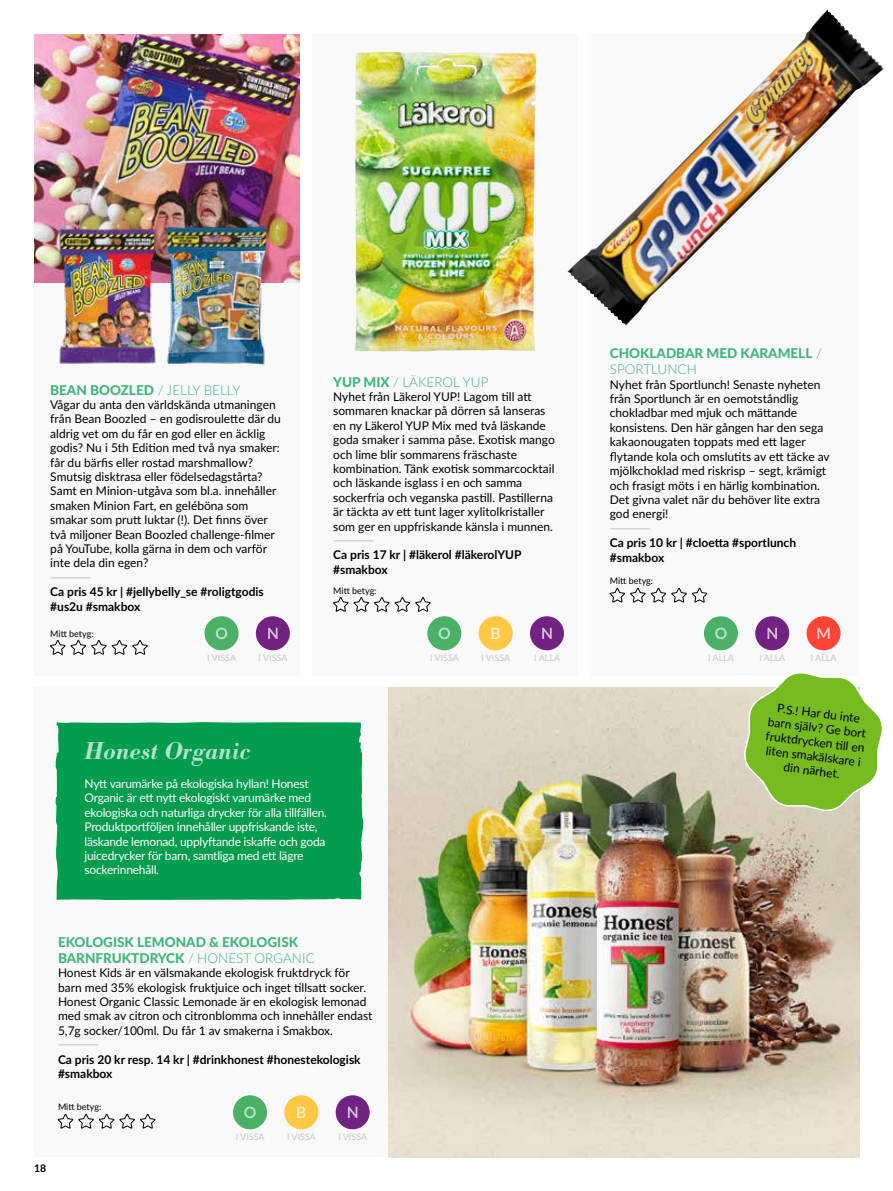
<style>
.page{position:relative;width:893px;height:1191px;background:#fff}
.page>*{position:absolute;margin:0;border:0;box-sizing:border-box;transform-origin:0 0}
.t1{font:italic 500 24px "Bodoni BE";color:#b3e2ca}
.t2{font:800 13.5px/16.2px "Lato";color:#40b57b}
.t3{font:300 13.5px "Lato";color:#40b57b}
.t4{font:12px/14.4px "Lato";color:#000}
.t5{font:12px/14.4px "Lato";letter-spacing:-.02em;color:#fff}
.t6{font:700 12px/14.4px "Lato";color:#000}
.t7{font:700 12px "Lato";color:#c8c8c8}
.t8{font:700 10.5px "Lato";color:#000}
.t9{font:9px "Lato";color:#c8c8c8}
.t10{font:9px "Lato";letter-spacing:-.005em;color:#000}
.s1{font-weight:300}
.s2{font-weight:800}
</style>
<div class="page">
<div style="left:34px;top:687px;width:825px;height:470px;background:#f9f9f9"></div>
<svg style="left:58px;top:1113px;width:98px;height:15px"></svg>
<img style="left:388px;top:687px;width:472px;height:470px">
<div style="left:56px;top:722px;width:307px;height:178px;background:#009d4f"></div>
<div style="left:34px;top:34px;width:266px;height:641px;background:#f9f9f9"></div>
<div style="left:313px;top:34px;width:265px;height:641px;background:#f9f9f9"></div>
<div style="left:591px;top:34px;width:268px;height:641px;background:#f9f9f9"></div>
<img style="left:34px;top:34px;width:266px;height:248px">
<svg style="left:50px;top:640px;width:98px;height:15px"></svg>
<svg style="left:333px;top:597px;width:98px;height:15px"></svg>
<img style="left:355px;top:52px;width:180px;height:299px">
<img style="left:568px;top:10px;width:316px;height:316px">
<svg style="left:609px;top:587px;width:98px;height:15px"></svg>
<svg style="left:742px;top:673px;width:140px;height:139px;background:#96c855"></svg>
<img style="left:162px;top:226px;width:108px;height:139px">
<img style="left:57px;top:226px;width:101px;height:138px">
<div style="left:806px;top:616px;width:35px;height:34px;background:#ff4438;border-radius:50%"></div>
<svg style="left:817px;top:628px;width:13px;height:11px"></svg>
<div style="left:233px;top:1095px;width:34px;height:34px;background:#4bb166;border-radius:50%"></div>
<svg style="left:244px;top:1106px;width:12px;height:12px"></svg>
<div style="left:427px;top:616px;width:34px;height:34px;background:#4bb166;border-radius:50%"></div>
<svg style="left:439px;top:627px;width:11px;height:12px"></svg>
<div style="left:284px;top:1095px;width:34px;height:34px;background:#ffc844;border-radius:50%"></div>
<svg style="left:297px;top:1106px;width:8px;height:12px"></svg>
<div style="left:479px;top:616px;width:34px;height:34px;background:#ffc844;border-radius:50%"></div>
<svg style="left:491px;top:628px;width:9px;height:11px"></svg>
<div style="left:336px;top:1095px;width:34px;height:34px;background:#722282;border-radius:50%"></div>
<svg style="left:348px;top:1106px;width:9px;height:12px"></svg>
<div style="left:755px;top:616px;width:34px;height:34px;background:#722282;border-radius:50%"></div>
<svg style="left:767px;top:628px;width:10px;height:11px"></svg>
<div style="left:530px;top:616px;width:34px;height:34px;background:#722282;border-radius:50%"></div>
<svg style="left:542px;top:628px;width:10px;height:11px"></svg>
<div style="left:256px;top:616px;width:34px;height:34px;background:#722282;border-radius:50%"></div>
<svg style="left:268px;top:628px;width:10px;height:11px"></svg>
<div style="left:205px;top:616px;width:34px;height:34px;background:#4bb166;border-radius:50%"></div>
<svg style="left:216px;top:627px;width:11px;height:12px"></svg>
<div style="left:704px;top:616px;width:34px;height:34px;background:#4bb166;border-radius:50%"></div>
<svg style="left:715px;top:627px;width:12px;height:12px"></svg>
<p class="t2" style="left:50px;top:381px;width:192px">BEAN BOOZLED <span class="s1">/ JELLY BELLY</span></p>
<p class="t4" style="left:50px;top:397px;width:232px">Vågar du anta den världskända utmaningen från Bean Boozled – en godisroulette där du aldrig vet om du får en god eller en äcklig godis? Nu i 5th Edition med två nya smaker: får du bärfis eller rostad marshmallow?<br>Smutsig disktrasa eller födelsedagstårta?<br>Samt en Minion-utgåva som bl.a. innehåller smaken Minion Fart, en geléböna som smakar som prutt luktar (!). Det finns över två miljoner Bean Boozled challenge-filmer på YouTube, kolla gärna in dem och varför inte dela din egen?</p>
<p class="t7" style="left:50px;top:568px;width:43px">—————</p>
<p class="t6" style="left:50px;top:584px;width:215px">Ca pris 45 kr | #jellybelly_se #roligtgodis #us2u #smakbox</p>
<p class="t10" style="left:50px;top:627px;width:45px">Mitt betyg:</p>
<p class="t3" style="left:333px;top:372px;width:157px"><span class="s2">YUP MIX</span> / LÄKEROL YUP</p>
<p class="t4" style="left:333px;top:389px;width:223px">Nyhet från Läkerol YUP! Lagom till att sommaren knackar på dörren så lanseras en ny Läkerol YUP Mix med två läskande goda smaker i samma påse. Exotisk mango och lime blir sommarens fräschaste kombination. Tänk exotisk sommarcocktail och läskande isglass i en och samma sockerfria och veganska pastill. Pastillerna är täckta av ett tunt lager xylitolkristaller som ger en uppfriskande känsla i munnen.</p>
<p class="t7" style="left:333px;top:532px;width:43px">—————</p>
<p class="t6" style="left:333px;top:547px;width:190px">Ca pris 17 kr | #läkerol #läkerolYUP #smakbox</p>
<p class="t10" style="left:333px;top:584px;width:45px">Mitt betyg:</p>
<p class="t2" style="left:610px;top:344px;width:214px">CHOKLADBAR MED KARAMELL <span class="s1">/<br>SPORTLUNCH</span></p>
<p class="t4" style="left:610px;top:376px;width:221px">Nyhet från Sportlunch! Senaste nyheten från Sportlunch är en oemotståndlig chokladbar med mjuk och mättande konsistens. Den här gången har den sega kakaonougaten toppats med ett lager flytande kola och omslutits av ett täcke av mjölkchoklad med riskrisp – segt, krämigt och frasigt möts i en härlig kombination.<br>Det givna valet när du behöver lite extra god energi!</p>
<p class="t7" style="left:610px;top:519px;width:43px">—————</p>
<p class="t6" style="left:610px;top:535px;width:188px">Ca pris 10 kr | #cloetta #sportlunch #smakbox</p>
<p class="t10" style="left:610px;top:574px;width:45px">Mitt betyg:</p>
<p class="t9" style="left:207px;top:651px;width:30px">I VISSA</p>
<p class="t9" style="left:259px;top:651px;width:30px">I VISSA</p>
<p class="t9" style="left:534px;top:651px;width:27px">I ALLA</p>
<p class="t9" style="left:708px;top:651px;width:27px">I ALLA</p>
<p class="t9" style="left:759px;top:651px;width:27px">I ALLA</p>
<p class="t9" style="left:430px;top:651px;width:30px">I VISSA</p>
<p class="t9" style="left:481px;top:651px;width:30px">I VISSA</p>
<p class="t9" style="left:811px;top:651px;width:27px">I ALLA</p>
<h1 class="t1" style="left:85px;top:737px;width:168px">Honest Organic</h1>
<p class="t5" style="left:85px;top:776px;width:244px">Nytt varumärke på ekologiska hyllan! Honest Organic är ett nytt ekologiskt varumärke med ekologiska och naturliga drycker för alla tillfällen.<br>Produktportföljen innehåller uppfriskande iste, läskande lemonad, upplyftande iskaffe och goda juicedrycker för barn, samtliga med ett lägre sockerinnehåll.</p>
<p class="t8" style="left:34px;top:1160px;width:14px">18</p>
<p class="t2" style="left:58px;top:933px;width:258px">EKOLOGISK LEMONAD &amp; EKOLOGISK<br>BARNFRUKTDRYCK <span class="s1">/ HONEST ORGANIC</span></p>
<p class="t4" style="left:58px;top:965px;width:316px">Honest Kids är en välsmakande ekologisk fruktdryck för barn med 35% ekologisk fruktjuice och inget tillsatt socker.<br>Honest Organic Classic Lemonade är en ekologisk lemonad med smak av citron och citronblomma och innehåller endast 5,7g socker/100ml. Du får 1 av smakerna i Smakbox.</p>
<p class="t7" style="left:58px;top:1036px;width:43px">—————</p>
<p class="t6" style="left:58px;top:1051px;width:304px">Ca pris 20 kr resp. 14 kr | #drinkhonest #honestekologisk #smakbox</p>
<p class="t10" style="left:58px;top:1100px;width:45px">Mitt betyg:</p>
<p class="t9" style="left:236px;top:1130px;width:30px">I VISSA</p>
<p class="t9" style="left:287px;top:1130px;width:30px">I VISSA</p>
<p class="t9" style="left:338px;top:1130px;width:30px">I VISSA</p>
<p class="t4" style="left:770px;top:699px;width:101px;text-align:center;rotate:7deg">P.S.! Har du inte barn själv? Ge bort fruktdrycken ti ll en liten smakälskare i din närhet.</p>
</div>
